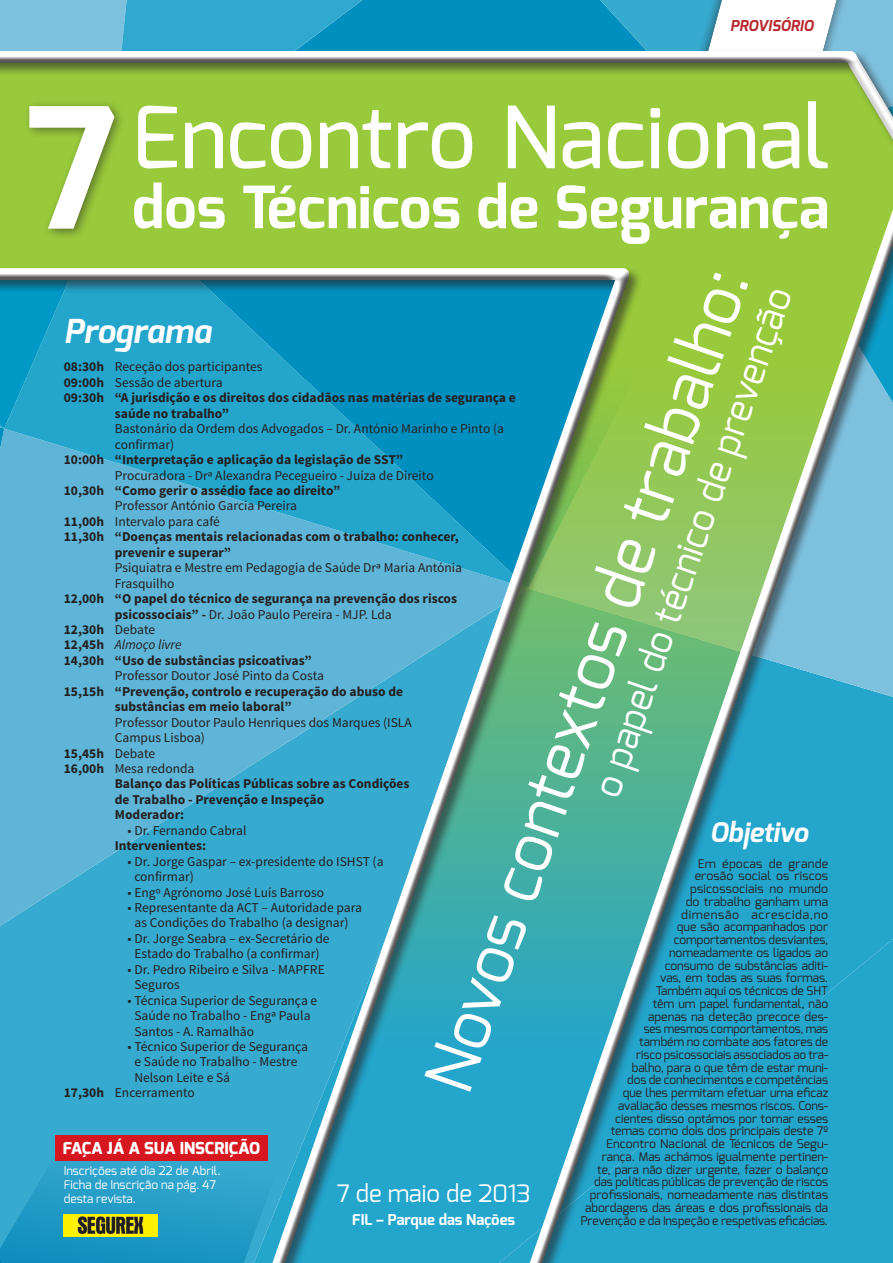
<style>
.page{position:relative;width:893px;height:1263px;background:#fff}
.page>*{position:absolute;margin:0;border:0;box-sizing:border-box;transform-origin:0 0}
.t1{font:700 167.4px "Exo";color:#fff}
.t2{font:500 85.5px "Exo";color:#fff}
.t3{font:66px "Exo";color:#fff}
.t4{font:700 58.2px "Exo";color:#fff}
.t5{font:37.5px "Exo";color:#fff}
.t6{font:italic 700 33px "Exo";color:#fff}
.t7{font:italic 700 27px "Exo";color:#fff}
.t8{font:24px "Exo";color:#fff}
.t9{font:800 16.5px "Exo";color:#fff}
.t10{font:700 15px "Exo";color:#fff}
.t11{font:italic 700 15px "Exo";color:#b7282e}
.t12{font:13.5px/15.5px "Source Sans Pro";color:#231f20}
.t13{font:700 13.5px/15.5px "Source Sans Pro";color:#231f20}
.t14{font:italic 13.5px "Source Sans Pro";color:#231f20}
.t15{font:12px/12.8px "Exo";color:#231f20;text-align:right}
.t16{font:12px/14.4px "Exo";color:#fff}
.s1{font-weight:700}
.s2{font-weight:400}
.s3{font-weight:700;font-style:normal}
</style>
<div class="page">
<div style="left:362px;top:0;width:238px;height:49px;background:#0090c0"></div>
<div style="left:0;top:0;width:107px;height:49px;background:#7ec1de"></div>
<svg style="left:107px;top:0;width:255px;height:49px;background:#30a7ce"></svg>
<svg style="left:600px;top:0;width:293px;height:49px"></svg>
<div style="left:0;top:52px;width:893px;height:1211px;background:#231f20;opacity:.75"></div>
<div style="left:23px;top:100px;width:103px;height:141px;background:#231f20;opacity:.5"></div>
<div style="left:55px;top:1135px;width:213px;height:26px;background:#d7171f"></div>
<img style="left:64px;top:1214px;width:93px;height:22px">
<p class="t11" style="left:730px;top:16px;width:85px">PROVISÓRIO</p>
<h1 class="t1" style="left:26px;top:61px;width:94px">7</h1>
<h2 class="t2" style="left:132px;top:83px;width:699px">Encontro Nacional</h2>
<h3 class="t4" style="left:132px;top:170px;width:699px">dos Técnicos de Segurança</h3>
<h3 class="t3" style="left:406px;top:1075px;width:867px;rotate:-71deg">Novos contextos de trabalho:</h3>
<h3 class="t5" style="left:583px;top:787px;width:537px;rotate:-71deg">o papel do técnico de prevenção</h3>
<h3 class="t6" style="left:64px;top:310px;width:149px">Programa</h3>
<p class="t12" style="left:64px;top:359px;width:200px"><span class="s1">08:30h</span> Receção dos participantes</p>
<p class="t12" style="left:64px;top:375px;width:160px"><span class="s1">09:00h</span> Sessão de abertura</p>
<p class="t13" style="left:64px;top:391px;width:454px">09:30h “A jurisdição e os direitos dos cidadãos nas matérias de segurança e</p>
<p class="t13" style="left:115px;top:406px;width:116px">saúde no trabalho”</p>
<p class="t12" style="left:115px;top:421px;width:391px">Bastonário da Ordem dos Advogados – Dr. António Marinho e Pinto (a confirmar)</p>
<p class="t13" style="left:64px;top:452px;width:341px">10:00h “Interpretação e aplicação da legislação de SST”</p>
<p class="t12" style="left:115px;top:468px;width:320px">Procuradora - Drª Alexandra Pecegueiro - Juíza de Direito</p>
<p class="t13" style="left:64px;top:483px;width:278px">10,30h “Como gerir o assédio face ao direito”</p>
<p class="t12" style="left:115px;top:498px;width:184px">Professor António Garcia Pereira</p>
<p class="t12" style="left:64px;top:514px;width:158px"><span class="s1">11,00h</span> Intervalo para café</p>
<p class="t13" style="left:64px;top:530px;width:396px">11,30h “Doenças mentais relacionadas com o trabalho: conhecer,</p>
<p class="t13" style="left:115px;top:545px;width:118px">prevenir e superar”</p>
<p class="t12" style="left:115px;top:560px;width:349px">Psiquiatra e Mestre em Pedagogia de Saúde Drª Maria Antónia<br>Frasquilho</p>
<p class="t13" style="left:64px;top:591px;width:395px">12,00h “O papel do técnico de segurança na prevenção dos riscos</p>
<p class="t12" style="left:115px;top:607px;width:279px"><span class="s1">psicossociais” -</span> Dr. João Paulo Pereira - MJP. Lda</p>
<p class="t13" style="left:64px;top:622px;width:93px">12,30h <span class="s2">Debate</span></p>
<p class="t14" style="left:64px;top:637px;width:119px"><span class="s3">12,45h</span> Almoço livre</p>
<p class="t13" style="left:64px;top:653px;width:249px">14,30h “Uso de substâncias psicoativas”</p>
<p class="t12" style="left:115px;top:668px;width:211px">Professor Doutor José Pinto da Costa</p>
<p class="t13" style="left:115px;top:684px;width:290px;text-indent:-51px">15,15h “Prevenção, controlo e recuperação do abuso de substâncias em meio laboral”</p>
<p class="t12" style="left:115px;top:715px;width:299px">Professor Doutor Paulo Henriques dos Marques (ISLA</p>
<p class="t12" style="left:115px;top:730px;width:92px">Campus Lisboa)</p>
<p class="t13" style="left:64px;top:746px;width:93px">15,45h <span class="s2">Debate</span></p>
<p class="t12" style="left:64px;top:761px;width:132px"><span class="s1">16,00h</span> Mesa redonda</p>
<p class="t13" style="left:115px;top:777px;width:296px">Balanço das Políticas Públicas sobre as Condições</p>
<p class="t13" style="left:115px;top:792px;width:211px">de Trabalho - Prevenção e Inspeção</p>
<p class="t13" style="left:115px;top:808px;width:71px">Moderador:</p>
<p class="t12" style="left:128px;top:823px;width:121px">■ Dr. Fernando Cabral</p>
<p class="t13" style="left:115px;top:838px;width:93px">Intervenientes:</p>
<p class="t12" style="left:134px;top:854px;width:251px;text-indent:-7px">■ Dr. Jorge Gaspar – ex-presidente do ISHST (a confirmar)</p>
<p class="t12" style="left:128px;top:885px;width:198px">■ Engº Agrónomo José Luís Barroso</p>
<p class="t12" style="left:128px;top:900px;width:236px;text-align:center">■ Representante da ACT – Autoridade para as Condições do Trabalho (a designar)</p>
<p class="t12" style="left:128px;top:931px;width:204px;text-align:center">■ Dr. Jorge Seabra – ex-Secretário de<br>Estado do Trabalho (a confirmar)</p>
<p class="t12" style="left:134px;top:962px;width:192px;text-indent:-7px">■ Dr. Pedro Ribeiro e Silva - MAPFRE<br>Seguros</p>
<p class="t12" style="left:134px;top:993px;width:184px;text-indent:-7px">■ Técnica Superior de Segurança e<br>Saúde no Trabalho - Engª Paula<br>Santos - A. Ramalhão</p>
<p class="t12" style="left:128px;top:1039px;width:182px">■ Técnico Superior de Segurança</p>
<p class="t12" style="left:134px;top:1054px;width:165px">e Saúde no Trabalho - Mestre</p>
<p class="t12" style="left:134px;top:1070px;width:97px">Nelson Leite e Sá</p>
<p class="t12" style="left:64px;top:1085px;width:133px"><span class="s1">17,30h</span> Encerramento</p>
<h3 class="t7" style="left:710px;top:815px;width:100px">Objetivo</h3>
<p class="t15" style="left:581px;top:857px;width:249px">Em épocas de grande<br>erosão social os riscos<br>psicossociais no mundo<br>do trabalho ganham uma<br>dimensão acrescida,no<br>que são acompanhados por<br>comportamentos desviantes,<br>nomeadamente os ligados ao<br>consumo de substâncias aditi-<br>vas, em todas as suas formas.<br>Também aqui os técnicos de SHT<br>têm um papel fundamental, não<br>apenas na deteção precoce des-<br>ses mesmos comportamentos, mas<br>também no combate aos fatores de<br>risco psicossociais associados ao tra-<br>balho, para o que têm de estar muni-<br>dos de conhecimentos e competências<br>que lhes permitam efetuar uma eficaz avaliação desses mesmos riscos. Cons&shy;cientes disso optámos por tomar esses temas como dois dos principais deste 7º Encontro Nacional de Técnicos de Segu&shy;rança. Mas achámos igualmente pertinen-<br>te, para não dizer urgente, fazer o balanço das políticas públicas de prevenção de riscos profissionais, nomeadamente nas distintas abordagens das áreas e dos profissionais da Prevenção e da Inspeção e respetivas eficácias.</p>
<p class="t9" style="left:63px;top:1138px;width:199px">FAÇA JÁ A SUA INSCRIÇÃO</p>
<p class="t16" style="left:64px;top:1163px;width:158px">Inscrições até dia 22 de Abril.<br>Ficha de Inscrição na pág. 47 desta revista.</p>
<h3 class="t8" style="left:337px;top:1178px;width:195px">7 de maio de 2013</h3>
<p class="t10" style="left:352px;top:1210px;width:164px">FIL – Parque das Nações</p>
</div>
